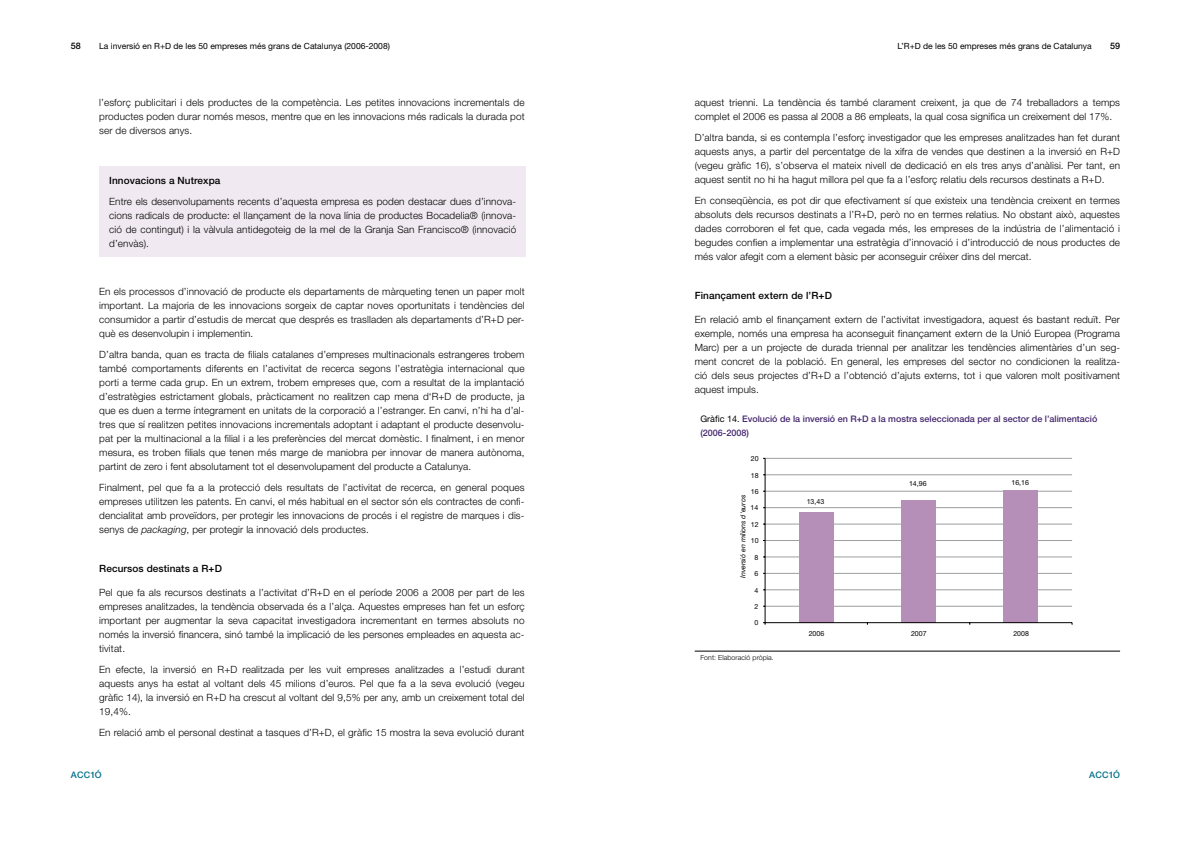
<style>
.page{position:relative;width:1191px;height:842px;background:#fff}
.page>*{position:absolute;margin:0;border:0;box-sizing:border-box;transform-origin:0 0}
.t1{font:300 10px/14px "Helvetica Neue LT Std";letter-spacing:.01em;color:#000;text-align:justify}
.t2{font:500 10px "Helvetica Neue LT Std";letter-spacing:.01em;color:#000}
.t3{font:500 9px/14px "Helvetica Neue LT Std";color:#43256d}
.t4{font:500 9px "Helvetica Neue LT Std";letter-spacing:.02em;color:#007088}
.t5{font:500 9px "Helvetica Neue LT Std";color:#000}
.t6{font:8.5px "Helvetica Neue LT Std";color:#000}
.t7{font:7px "Helvetica Neue LT Std";color:#000}
.t8{font:italic 7px "Helvetica Neue LT Std";color:#000}
.t9{font:300 7px "Helvetica Neue LT Std";letter-spacing:.01em;color:#000}
.s1{font-style:italic}
.s2{font-weight:400;color:#000}
</style>
<div class="page">
<div style="left:99px;top:166px;width:427px;height:90px;background:#f0e9f1"></div>
<hr style="left:694px;top:651px;width:426px;height:1px;background:#000">
<hr style="left:765px;top:606px;width:307px;height:1px;background:#9c9e9f">
<hr style="left:765px;top:589px;width:307px;height:1px;background:#9c9e9f">
<hr style="left:765px;top:573px;width:307px;height:1px;background:#9c9e9f">
<hr style="left:765px;top:557px;width:307px;height:1px;background:#9c9e9f">
<hr style="left:765px;top:540px;width:307px;height:1px;background:#9c9e9f">
<hr style="left:765px;top:524px;width:307px;height:1px;background:#9c9e9f">
<hr style="left:765px;top:507px;width:307px;height:1px;background:#9c9e9f">
<hr style="left:765px;top:491px;width:307px;height:1px;background:#9c9e9f">
<hr style="left:765px;top:474px;width:307px;height:1px;background:#9c9e9f">
<hr style="left:765px;top:458px;width:307px;height:1px;background:#9c9e9f">
<div style="left:799px;top:512px;width:34px;height:111px;background:#b58fb7"></div>
<div style="left:901px;top:500px;width:34px;height:123px;background:#b58fb7"></div>
<div style="left:1003px;top:490px;width:35px;height:133px;background:#b58fb7"></div>
<hr style="left:765px;top:458px;width:1px;height:165px;background:#000">
<hr style="left:765px;top:622px;width:307px;height:1px;background:#000">
<p class="t5" style="left:71px;top:40px;width:12px">58</p>
<p class="t6" style="left:99px;top:41px;width:292px">La inversió en R+D de les 50 empreses més grans de Catalunya (2006-2008)</p>
<p class="t6" style="left:897px;top:41px;width:196px">L’R+D de les 50 empreses més grans de Catalunya</p>
<p class="t5" style="left:1110px;top:40px;width:12px">59</p>
<p class="t1" style="left:99px;top:96px;width:427px">l’esforç publicitari i dels productes de la competència. Les petites innovacions incrementals de productes poden durar només mesos, mentre que en les innovacions més radicals la durada pot ser de diversos anys.</p>
<p class="t2" style="left:109px;top:174px;width:113px">Innovacions a Nutrexpa</p>
<p class="t1" style="left:109px;top:194px;width:408px">Entre els desenvolupaments recents d’aquesta empresa es poden destacar dues d’innova&shy;cions radicals de producte: el llançament de la nova línia de productes Bocadelia® (innova&shy;ció de contingut) i la vàlvula antidegoteig de la mel de la Granja San Francisco® (innovació d’envàs).</p>
<p class="t1" style="left:99px;top:284px;width:427px">En els processos d’innovació de producte els departaments de màrqueting tenen un paper molt important. La majoria de les innovacions sorgeix de captar noves oportunitats i tendències del consumidor a partir d’estudis de mercat que després es traslladen als departaments d’R+D per&shy;què es desenvolupin i implementin.</p>
<p class="t1" style="left:99px;top:347px;width:427px">D’altra banda, quan es tracta de filials catalanes d’empreses multinacionals estrangeres trobem també comportaments diferents en l’activitat de recerca segons l’estratègia internacional que porti a terme cada grup. En un extrem, trobem empreses que, com a resultat de la implantació d’estratègies estrictament globals, pràcticament no realitzen cap mena d‘R+D de producte, ja que es duen a terme íntegrament en unitats de la corporació a l’estranger. En canvi, n’hi ha d’al&shy;tres que sí realitzen petites innovacions incrementals adoptant i adaptant el producte desenvolu&shy;pat per la multinacional a la filial i a les preferències del mercat domèstic. I finalment, i en menor mesura, es troben filials que tenen més marge de maniobra per innovar de manera autònoma, partint de zero i fent absolutament tot el desenvolupament del producte a Catalunya.</p>
<p class="t1" style="left:99px;top:480px;width:427px">Finalment, pel que fa a la protecció dels resultats de l’activitat de recerca, en general poques empreses utilitzen les patents. En canvi, el més habitual en el sector són els contractes de confi&shy;dencialitat amb proveïdors, per protegir les innovacions de procés i el registre de marques i dis&shy;senys de <span class="s1">packaging</span>, per protegir la innovació dels productes.</p>
<p class="t2" style="left:99px;top:562px;width:124px">Recursos destinats a R+D</p>
<p class="t1" style="left:99px;top:585px;width:427px">Pel que fa als recursos destinats a l’activitat d’R+D en el període 2006 a 2008 per part de les empreses analitzades, la tendència observada és a l’alça. Aquestes empreses han fet un esforç important per augmentar la seva capacitat investigadora incrementant en termes absoluts no només la inversió financera, sinó també la implicació de les persones empleades en aquesta ac&shy;tivitat.</p>
<p class="t1" style="left:99px;top:662px;width:427px">En efecte, la inversió en R+D realitzada per les vuit empreses analitzades a l’estudi durant aquests anys ha estat al voltant dels 45 milions d’euros. Pel que fa a la seva evolució (vegeu gràfic 14), la inversió en R+D ha crescut al voltant del 9,5% per any, amb un creixement total del 19,4%.</p>
<p class="t1" style="left:99px;top:725px;width:427px">En relació amb el personal destinat a tasques d’R+D, el gràfic 15 mostra la seva evolució durant</p>
<p class="t1" style="left:694px;top:96px;width:427px">aquest trienni. La tendència és també clarament creixent, ja que de 74 treballadors a temps complet el 2006 es passa al 2008 a 86 empleats, la qual cosa significa un creixement del 17%.</p>
<p class="t1" style="left:694px;top:131px;width:427px">D’altra banda, si es contempla l’esforç investigador que les empreses analitzades han fet durant aquests anys, a partir del percentatge de la xifra de vendes que destinen a la inversió en R+D (vegeu gràfic 16), s’observa el mateix nivell de dedicació en els tres anys d’anàlisi. Per tant, en aquest sentit no hi ha hagut millora pel que fa a l’esforç relatiu dels recursos destinats a R+D.</p>
<p class="t1" style="left:694px;top:194px;width:427px">En conseqüència, es pot dir que efectivament sí que existeix una tendència creixent en termes absoluts dels recursos destinats a l’R+D, però no en termes relatius. No obstant això, aquestes dades corroboren el fet que, cada vegada més, les empreses de la indústria de l’alimentació i begudes confien a implementar una estratègia d’innovació i d’introducció de nous productes de més valor afegit com a element bàsic per aconseguir créixer dins del mercat.</p>
<p class="t2" style="left:694px;top:290px;width:139px">Finançament extern de l’R+D</p>
<p class="t1" style="left:694px;top:313px;width:427px">En relació amb el finançament extern de l’activitat investigadora, aquest és bastant reduït. Per exemple, només una empresa ha aconseguit finançament extern de la Unió Europea (Programa Marc) per a un projecte de durada triennal per analitzar les tendències alimentàries d’un seg&shy;ment concret de la població. En general, les empreses del sector no condicionen la realitza&shy;ció dels seus projectes d’R+D a l’obtenció d’ajuts externs, tot i que valoren molt positivament aquest impuls.</p>
<p class="t3" style="left:700px;top:412px;width:398px"><span class="s2">Gràfic 14.</span> Evolució de la inversió en R+D a la mostra seleccionada per al sector de l’alimentació (2006-2008)</p>
<p class="t7" style="left:751px;top:454px;width:9px">20</p>
<p class="t7" style="left:751px;top:471px;width:9px">18</p>
<p class="t7" style="left:751px;top:487px;width:9px">16</p>
<p class="t8" style="left:739px;top:578px;width:85px;rotate:-90deg">Inversió en milions d'euros</p>
<p class="t7" style="left:750px;top:504px;width:9px">14</p>
<p class="t7" style="left:751px;top:520px;width:9px">12</p>
<p class="t7" style="left:751px;top:536px;width:9px">10</p>
<p class="t7" style="left:754px;top:553px;width:5px">8</p>
<p class="t7" style="left:754px;top:569px;width:5px">6</p>
<p class="t7" style="left:754px;top:586px;width:5px">4</p>
<p class="t7" style="left:754px;top:602px;width:5px">2</p>
<p class="t7" style="left:754px;top:619px;width:5px">0</p>
<p class="t9" style="left:700px;top:654px;width:75px">Font: Elaboració pròpia.</p>
<p class="t7" style="left:806px;top:498px;width:19px">13,43</p>
<p class="t7" style="left:909px;top:479px;width:19px">14,96</p>
<p class="t7" style="left:1011px;top:478px;width:19px">16,16</p>
<p class="t7" style="left:808px;top:629px;width:17px">2006</p>
<p class="t7" style="left:911px;top:629px;width:17px">2007</p>
<p class="t7" style="left:1013px;top:629px;width:17px">2008</p>
<p class="t4" style="left:71px;top:769px;width:32px">ACC1Ó</p>
<p class="t4" style="left:1089px;top:769px;width:32px">ACC1Ó</p>
</div>
